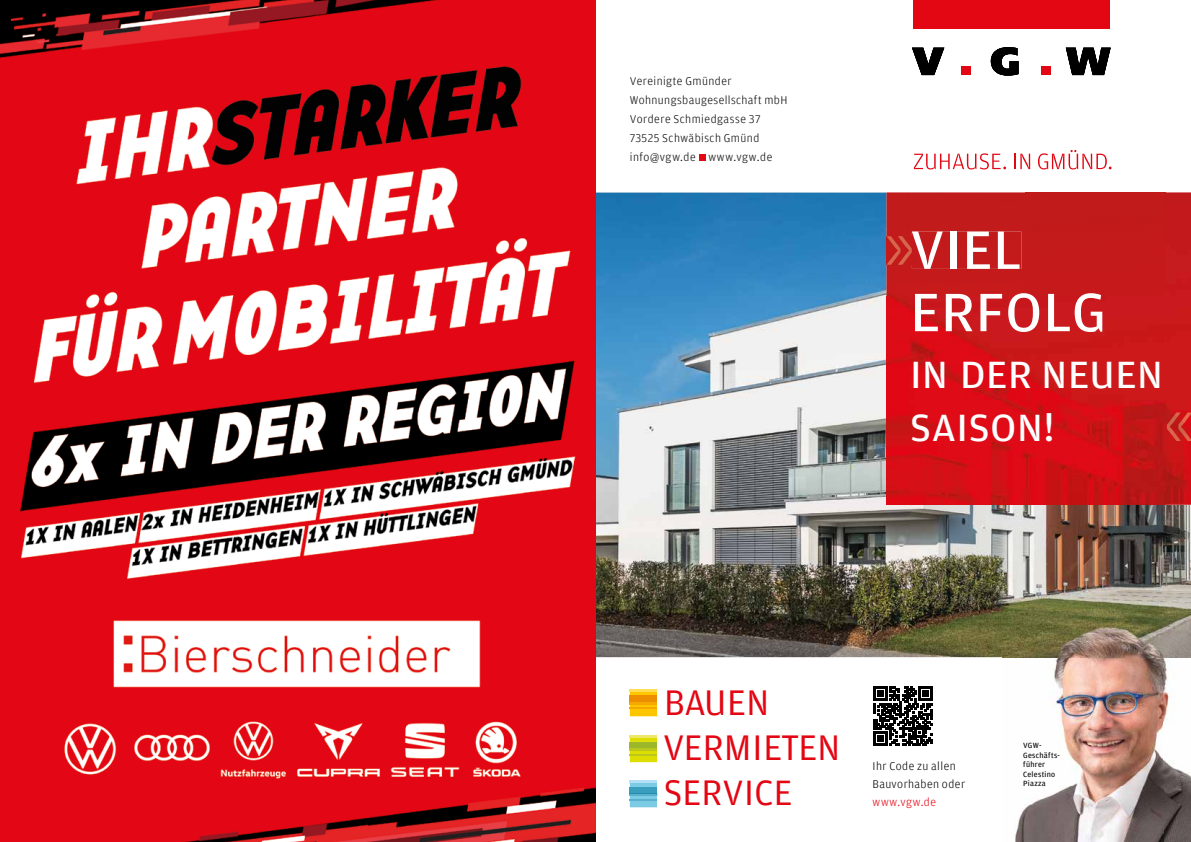
<style>
.page{position:relative;width:1191px;height:842px;background:#fff}
.page>*{position:absolute;margin:0;border:0;box-sizing:border-box;transform-origin:0 0}
.t1{font:57.3px "Amplitude";letter-spacing:.01em;color:#fff;scale:1.05 1}
.t2{font:40.3px/52.9px "Amplitude";letter-spacing:.015em;color:#fff;scale:1.05 1}
.t3{font:37.7px/45.6px "Amplitude";letter-spacing:.005em;color:#e30613}
.t4{font:37.4px "Amplitude";color:#e30613}
.t5{font:300 12px/18.9px "Amplitude";letter-spacing:.04em;color:#090909}
.t6{font:300 12px/17.9px "Amplitude";letter-spacing:.04em;color:#000}
.t7{font:300 12px "Amplitude";letter-spacing:.07em;color:#e30613}
.t8{font:8px/9.5px "Amplitude";letter-spacing:.035em;color:#000}
.s1{font-size:37.7px}
</style>
<div class="page">
<img style="left:595px;top:193px;width:596px;height:464px">
<svg style="left:873px;top:687px;width:59px;height:59px"></svg>
<img style="left:1002px;top:611px;width:189px;height:231px">
<svg style="left:630px;top:689px;width:27px;height:27px"></svg>
<svg style="left:630px;top:735px;width:27px;height:27px"></svg>
<svg style="left:630px;top:780px;width:27px;height:27px"></svg>
<img style="left:886px;top:193px;width:305px;height:312px">
<div style="left:912px;top:232px;width:109px;height:37px;background:#c31a1b"></div>
<img style="left:1167px;top:412px;width:24px;height:29px">
<img style="left:886px;top:236px;width:26px;height:29px">
<img style="left:912px;top:236px;width:3px;height:29px">
<svg style="left:912px;top:48px;width:32px;height:27px"></svg>
<div style="left:961px;top:66px;width:9px;height:9px;background:#e30613"></div>
<svg style="left:990px;top:47px;width:28px;height:29px"></svg>
<div style="left:1041px;top:66px;width:9px;height:9px;background:#e30613"></div>
<svg style="left:1065px;top:48px;width:45px;height:27px"></svg>
<div style="left:913px;top:0;width:197px;height:28px;background:#e30613"></div>
<div style="left:698px;top:154px;width:7px;height:7px;background:#e30613"></div>
<svg style="left:914px;top:153px;width:92px;height:16px"></svg>
<svg style="left:1014px;top:154px;width:16px;height:15px"></svg>
<svg style="left:1038px;top:150px;width:73px;height:19px"></svg>
<img style="left:0;top:0;width:595px;height:842px">
<p class="t5" style="left:630px;top:72px;width:159px">Vereinigte Gmünder<br>Wohnungsbaugesellschaft mbH<br>Vordere Schmiedgasse 37<br>73525 Schwäbisch Gmünd info@vgw.de www.vgw.de</p>
<h1 class="t1" style="left:910px;top:218px;width:108px">VIEL</h1>
<h1 class="t1" style="left:910px;top:280px;width:188px">ERFOLG</h1>
<h2 class="t2" style="left:910px;top:349px;width:242px">IN DER NEUEN<br>SAISON!</h2>
<h3 class="t3" style="left:663px;top:680px;width:178px">BAUEN<br>VERMIETEN</h3>
<h3 class="t4" style="left:664px;top:772px;width:130px"><span class="s1">SER</span>VICE</h3>
<p class="t6" style="left:872px;top:757px;width:94px">Ihr Code zu allen<br>Bauvorhaben oder</p>
<p class="t7" style="left:872px;top:795px;width:65px">www.vgw.de</p>
<p class="t8" style="left:1023px;top:741px;width:38px">VGW-<br>Geschäfts&shy;führer<br>Celestino<br>Piazza</p>
</div>
